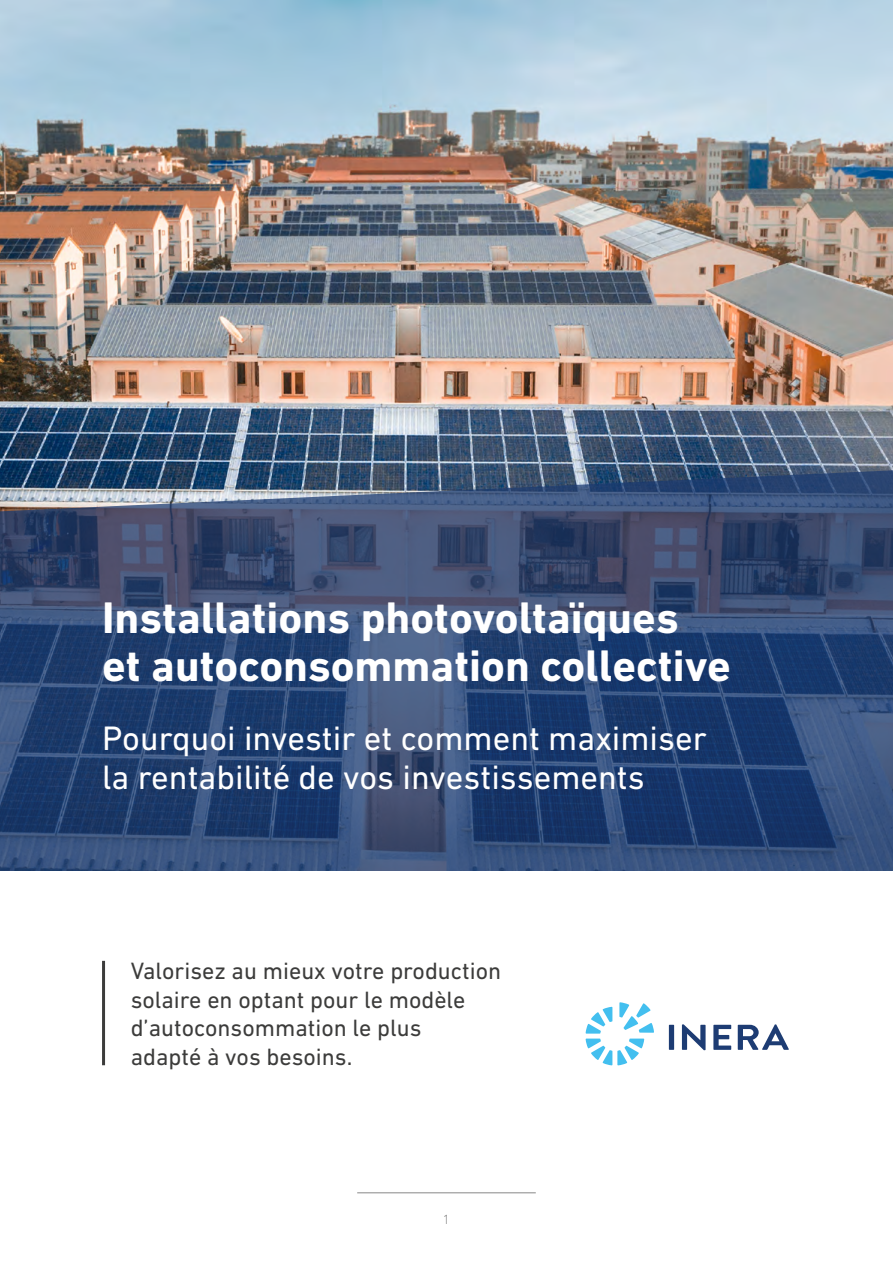
<style>
.page{position:relative;width:893px;height:1263px;background:#fff}
.page>*{position:absolute;margin:0;border:0;box-sizing:border-box;transform-origin:0 0}
.t1{font:700 45px/48px "DIN Next LT Pro";color:#fff}
.t2{font:34.5px/39px "DIN Next LT Pro";color:#fff}
.t3{font:24px/28.8px "DIN Next LT Pro";color:#3c3c3b}
.t4{font:300 13.5px "DIN Next LT Pro";color:#878787}
</style>
<div class="page">
<hr style="left:357px;top:1192px;width:179px;height:1px;background:#878787">
<img style="left:0;top:0;width:893px;height:470px">
<svg style="left:0;top:470px;width:893px;height:401px;background:#324a74"></svg>
<hr style="left:102px;top:961px;width:3px;height:104px;background:#3c3c3b">
<div style="left:669px;top:1025px;width:5px;height:25px;background:#1d3c73"></div>
<svg style="left:682px;top:1024px;width:24px;height:26px"></svg>
<svg style="left:713px;top:1025px;width:18px;height:25px"></svg>
<svg style="left:738px;top:1024px;width:51px;height:26px"></svg>
<svg style="left:586px;top:1002px;width:68px;height:63px"></svg>
<p class="t1" style="left:102px;top:594px;width:630px">Installations photovoltaïques<br>et autoconsommation collective</p>
<p class="t2" style="left:102px;top:718px;width:606px">Pourquoi investir et comment maximiser la rentabilité de vos investissements</p>
<p class="t3" style="left:131px;top:956px;width:372px">Valorisez au mieux votre production solaire en optant pour le modèle d’autoconsommation le plus<br>adapté à vos besoins.</p>
<p class="t4" style="left:443px;top:1212px;width:9px">1</p>
</div>
